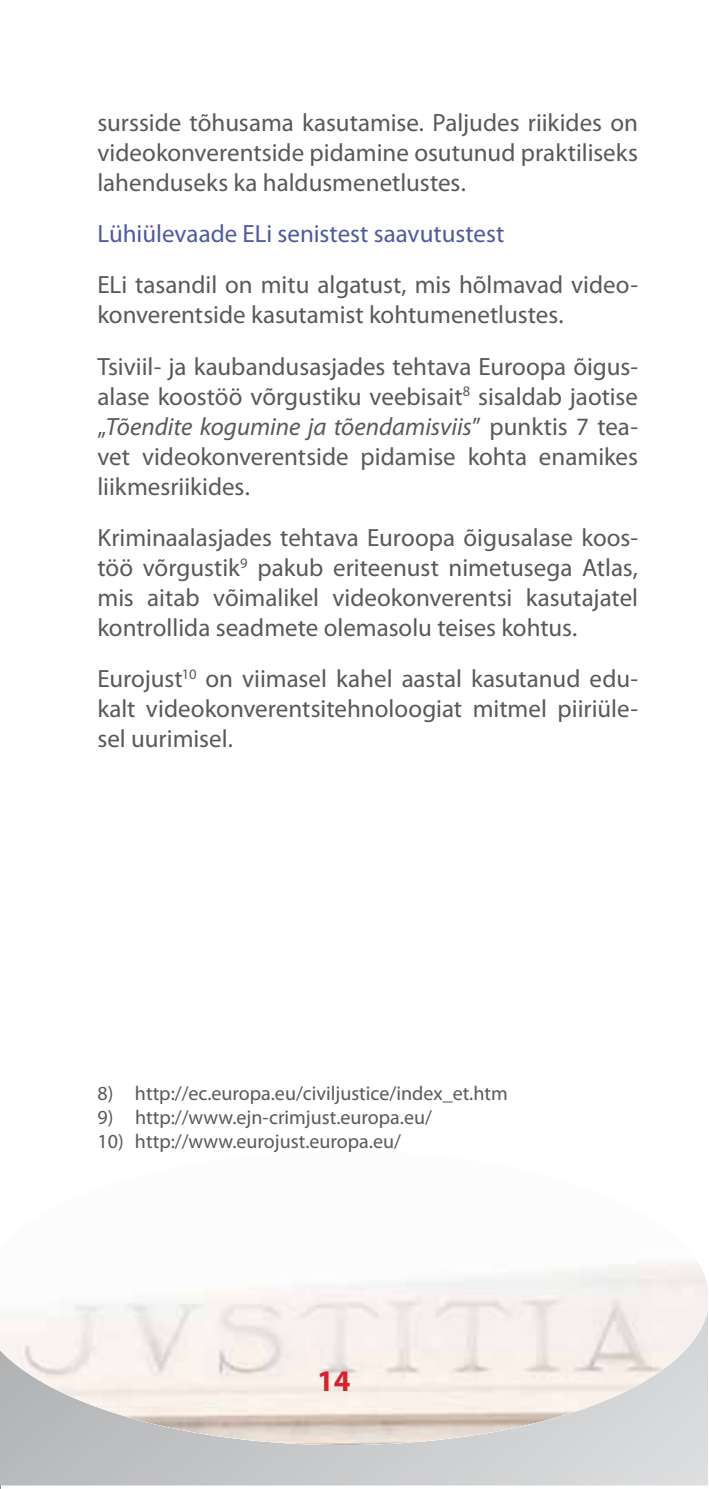
<style>
.page{position:relative;width:709px;height:1489px;background:#fff}
.page>*{position:absolute;margin:0;border:0;box-sizing:border-box;transform-origin:0 0}
.t1{font:700 30px "Myriad Pro";color:#d72229}
.t2{font:25px/30px "Myriad Pro";color:#58595b;text-align:justify}
.t3{font:25px "Myriad Pro";color:#4f5b9e}
.t4{font:20px "Myriad Pro";color:#58595b}
.s1{font-style:italic}
</style>
<div class="page">
<svg style="left:0;top:1444px;width:708px;height:41px;background:#c9cacc"></svg>
<img style="left:0;top:1262px;width:708px;height:182px">
<p class="t2" style="left:97px;top:110px;width:542px">sursside tõhusama kasutamise. Paljudes riikides on videokonverentside pidamine osutunud praktiliseks lahenduseks ka haldusmenetlustes.</p>
<p class="t3" style="left:97px;top:224px;width:408px">Lühiülevaade ELi senistest saavutustest</p>
<p class="t2" style="left:97px;top:272px;width:542px">ELi tasandil on mitu algatust, mis hõlmavad video&shy;konverentside kasutamist kohtumenetlustes.</p>
<p class="t2" style="left:97px;top:354px;width:542px">Tsiviil- ja kaubandusasjades tehtava Euroopa õigus&shy;alase koostöö võrgustiku veebisait<sup>8</sup> sisaldab jaotise „<span class="s1">Tõendite kogumine ja tõendamisviis</span>” punktis 7 tea&shy;vet videokonverentside pidamise kohta enamikes liikmesriikides.</p>
<p class="t2" style="left:97px;top:525px;width:542px">Kriminaalasjades tehtava Euroopa õigusalase koos&shy;töö võrgustik<sup>9</sup> pakub eriteenust nimetusega Atlas, mis aitab võimalikel videokonverentsi kasutajatel kontrollida seadmete olemasolu teises kohtus.</p>
<p class="t2" style="left:97px;top:666px;width:542px">Eurojust<sup>10</sup> on viimasel kahel aastal kasutanud edu&shy;kalt videokonverentsitehnoloogiat mitmel piiriüle&shy;sel uurimisel.</p>
<p class="t4" style="left:97px;top:1085px;width:412px">8) http://ec.europa.eu/civiljustice/index_et.htm</p>
<p class="t4" style="left:97px;top:1109px;width:336px">9) http://www.ejn-crimjust.europa.eu/</p>
<p class="t4" style="left:97px;top:1133px;width:305px">10) http://www.eurojust.europa.eu/</p>
<p class="t1" style="left:317px;top:1362px;width:35px">14</p>
</div>
